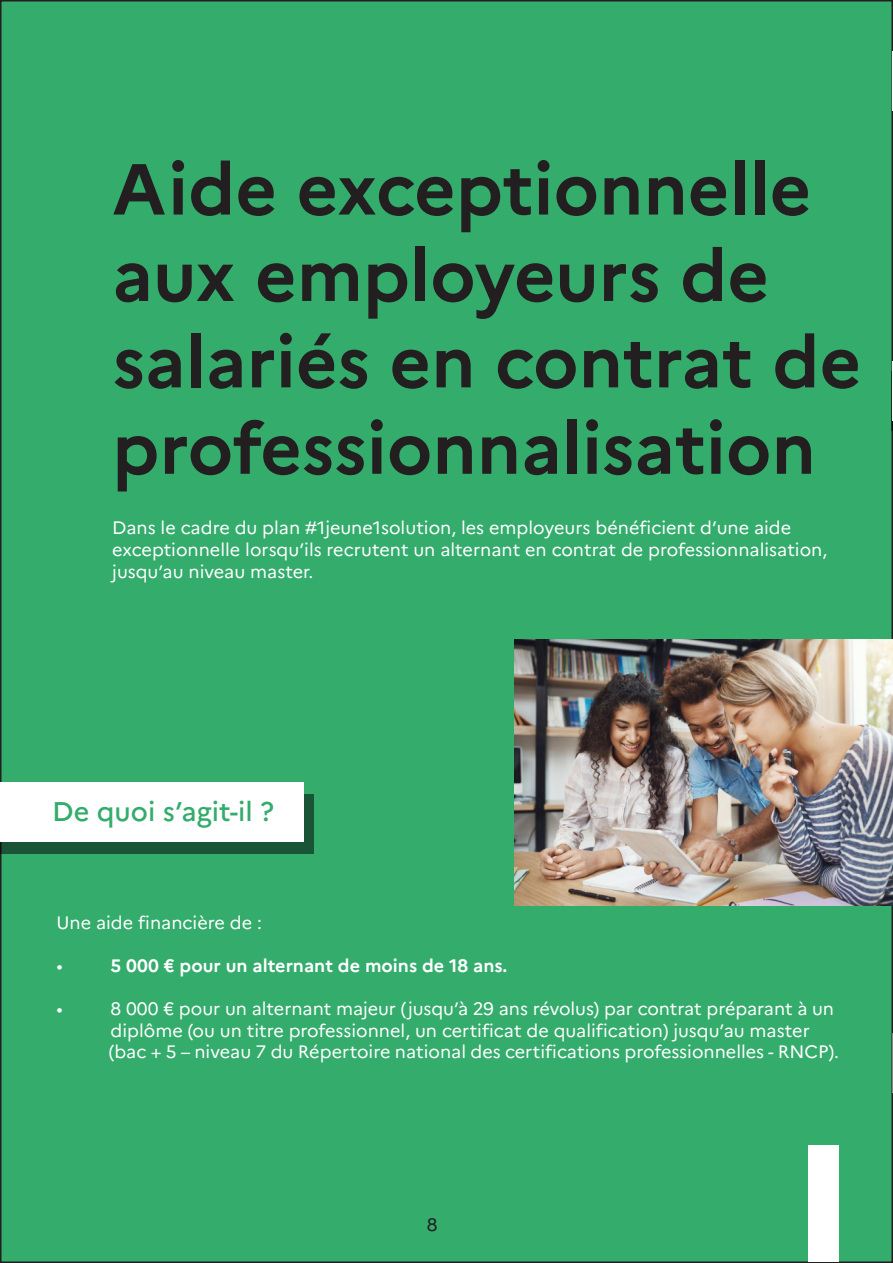
<style>
.page{position:relative;width:893px;height:1263px;background:#fff}
.page>*{position:absolute;margin:0;border:0;box-sizing:border-box;transform-origin:0 0}
.t1{font:700 72px "Marianne";color:#231f20}
.t2{font:500 27px "Marianne";color:#33ac6c}
.t3{font:18px/21.6px "Marianne";color:#fff}
.t4{font:700 18px "Marianne";color:#fff}
.t5{font:18px "Marianne";color:#231f20}
</style>
<div class="page">
<div style="left:1px;top:1px;width:891px;height:1261px;background:#33ac6c"></div>
<div style="left:0;top:794px;width:313px;height:59px;background:linear-gradient(to right,#195436,#195436)"></div>
<div style="left:0;top:782px;width:303px;height:59px;background:#fff"></div>
<div style="left:809px;top:1145px;width:30px;height:117px;background:#fff"></div>
<img style="left:515px;top:640px;width:378px;height:266px">
<hr style="left:891px;top:371px;width:2px;height:59px;background:#000001">
<hr style="left:892px;top:362px;width:1px;height:59px;background:#fff">
<svg style="left:892px;top:1033px;width:1px;height:60px"></svg>
<p class="t1" style="left:112px;top:145px;width:701px">Aide exceptionnelle</p>
<p class="t1" style="left:112px;top:231px;width:658px">aux employeurs de</p>
<p class="t1" style="left:112px;top:318px;width:751px">salariés en contrat de</p>
<p class="t1" style="left:112px;top:404px;width:705px">professionnalisation</p>
<p class="t3" style="left:112px;top:517px;width:680px">Dans le cadre du plan #1jeune1solution, les employeurs bénéficient d’une aide</p>
<p class="t3" style="left:112px;top:539px;width:716px">exceptionnelle lorsqu’ils recrutent un alternant en contrat de professionnalisation,</p>
<p class="t3" style="left:112px;top:560px;width:203px">jusqu’au niveau master.</p>
<p class="t2" style="left:52px;top:795px;width:223px">De quoi s’agit-il ?</p>
<p class="t3" style="left:57px;top:911px;width:207px">Une aide financière de :</p>
<p class="t3" style="left:57px;top:955px;width:8px">•</p>
<p class="t4" style="left:111px;top:955px;width:398px">5 000 € pour un alternant de moins de 18 ans.</p>
<p class="t3" style="left:57px;top:998px;width:8px">•</p>
<p class="t3" style="left:109px;top:998px;width:732px">8 000 € pour un alternant majeur (jusqu’à 29 ans révolus) par contrat préparant à un diplôme (ou un titre professionnel, un certificat de qualification) jusqu’au master (bac + 5 – niveau 7 du Répertoire national des certifications professionnelles - RNCP).</p>
<p class="t5" style="left:427px;top:1213px;width:12px">8</p>
</div>
